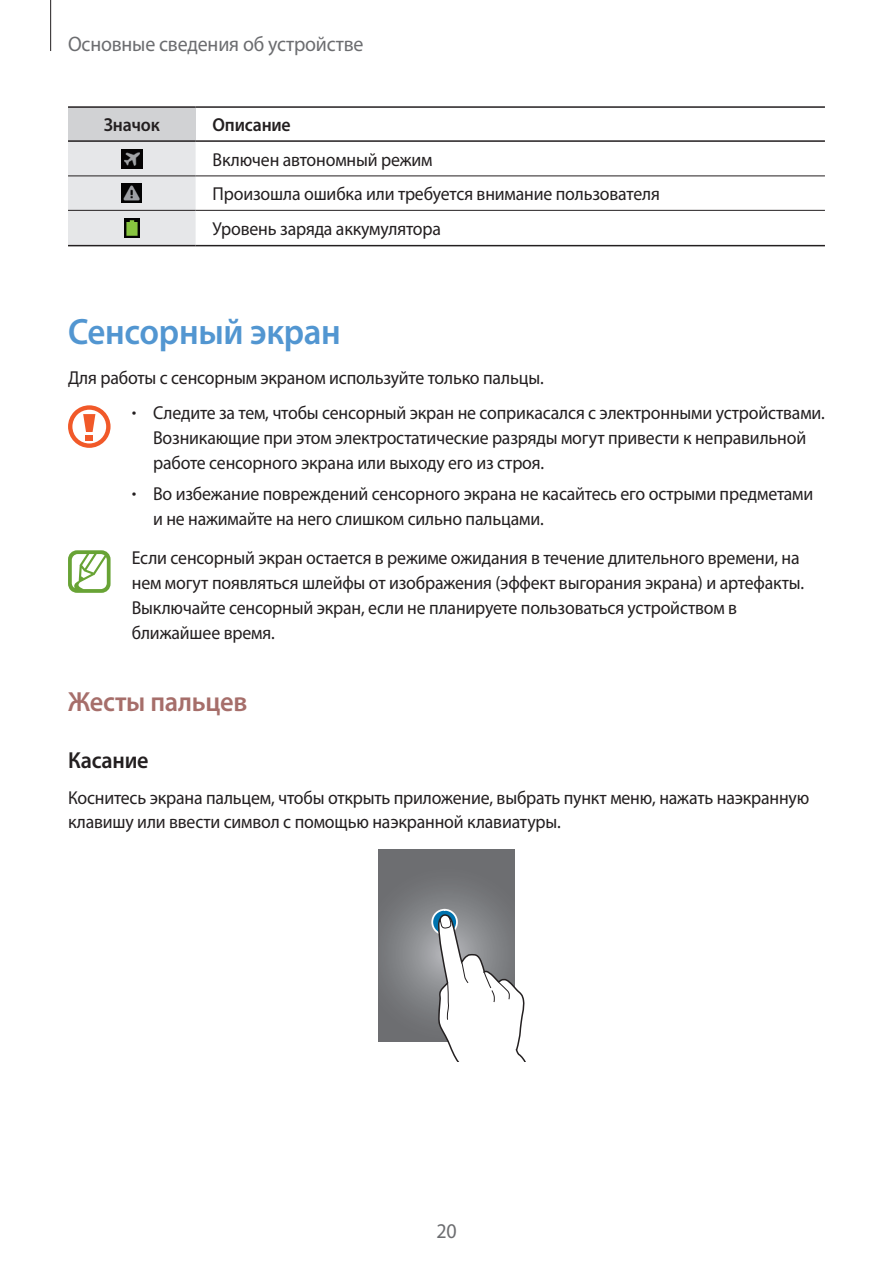
<style>
.page{position:relative;width:893px;height:1263px;background:#fff}
.page>*{position:absolute;margin:0;border:0;box-sizing:border-box;transform-origin:0 0}
.t1{font:600 36.75px "Myriad Pro";letter-spacing:-.01em;color:#5296d1;scale:.95 1}
.t2{font:600 27.75px "Myriad Pro";letter-spacing:-.01em;color:#a66e6a;scale:.95 1}
.t3{font:600 23.25px "Myriad Pro";letter-spacing:-.01em;color:#231f20;scale:.95 1}
.t4{font:21px "Myriad Pro";letter-spacing:-.01em;color:#6c6d70;scale:.95 1}
.t5{font:18.75px/24.8px "Myriad Pro";letter-spacing:-.01em;color:#231f20;scale:.95 1}
.t6{font:600 18.75px "Myriad Pro";letter-spacing:-.01em;color:#231f20;scale:.95 1}
.s1{font-weight:300}
</style>
<div class="page">
<hr style="left:50px;top:0;width:1px;height:51px;background:#231f20">
<div style="left:68px;top:107px;width:128px;height:34px;background:#d1d2d4"></div>
<div style="left:68px;top:142px;width:128px;height:103px;background:#e6e7e9"></div>
<hr style="left:68px;top:176px;width:128px;height:1px;background:#231f20">
<hr style="left:196px;top:106px;width:629px;height:2px;background:#231f20">
<hr style="left:196px;top:140px;width:629px;height:2px;background:#231f20">
<hr style="left:196px;top:176px;width:629px;height:1px;background:#231f20">
<hr style="left:196px;top:210px;width:629px;height:1px;background:#231f20">
<hr style="left:196px;top:245px;width:629px;height:1px;background:#231f20">
<hr style="left:68px;top:210px;width:128px;height:1px;background:#231f20">
<hr style="left:68px;top:106px;width:128px;height:2px;background:#231f20">
<hr style="left:68px;top:140px;width:128px;height:2px;background:#231f20">
<hr style="left:68px;top:245px;width:128px;height:1px;background:#231f20">
<img style="left:121px;top:149px;width:21px;height:19px">
<img style="left:122px;top:184px;width:20px;height:19px">
<img style="left:124px;top:218px;width:15px;height:20px">
<svg style="left:68px;top:405px;width:43px;height:43px"></svg>
<svg style="left:68px;top:550px;width:43px;height:43px"></svg>
<svg style="left:378px;top:849px;width:136px;height:192px;background:#77787b"></svg>
<svg style="left:432px;top:910px;width:25px;height:25px"></svg>
<div style="left:431px;top:909px;width:27px;height:26px;border:2px solid #fff;border-radius:50%"></div>
<svg style="left:437px;top:914px;width:89px;height:147px"></svg>
<p class="t4" style="left:68px;top:31px;width:313px">Основные сведения об устройстве</p>
<p class="t6" style="left:104px;top:113px;width:60px">Значок</p>
<p class="t6" style="left:213px;top:113px;width:84px">Описание</p>
<p class="t5" style="left:213px;top:142px;width:472px;line-height:34.7px">Включен автономный режим<br>Произошла ошибка или требуется внимание пользователя<br>Уровень заряда аккумулятора</p>
<h1 class="t1" style="left:68px;top:309px;width:289px">Сенсорный экран</h1>
<p class="t5" style="left:68px;top:365px;width:502px">Для работы с сенсорным экраном используйте только пальцы.</p>
<p class="t5" style="left:153px;top:400px;width:709px;text-indent:-21px"><span class="s1">•</span> Следите за тем, чтобы сенсорный экран не соприкасался с электронными устройствами.<br>Возникающие при этом электростатические разряды могут привести к неправильной работе сенсорного экрана или выходу его из строя.</p>
<p class="t5" style="left:153px;top:481px;width:696px;text-indent:-21px"><span class="s1">•</span> Во избежание повреждений сенсорного экрана не касайтесь его острыми предметами и не нажимайте на него слишком сильно пальцами.</p>
<p class="t5" style="left:132px;top:545px;width:709px">Если сенсорный экран остается в режиме ожидания в течение длительного времени, на нем могут появляться шлейфы от изображения (эффект выгорания экрана) и артефакты.<br>Выключайте сенсорный экран, если не планируете пользоваться устройством в ближайшее время.</p>
<h2 class="t2" style="left:68px;top:684px;width:190px">Жесты пальцев</h2>
<p class="t3" style="left:68px;top:745px;width:86px">Касание</p>
<p class="t5" style="left:68px;top:785px;width:782px">Коснитесь экрана пальцем, чтобы открыть приложение, выбрать пункт меню, нажать наэкранную клавишу или ввести символ с помощью наэкранной клавиатуры.</p>
<p class="t4" style="left:436px;top:1218px;width:23px">20</p>
</div>
